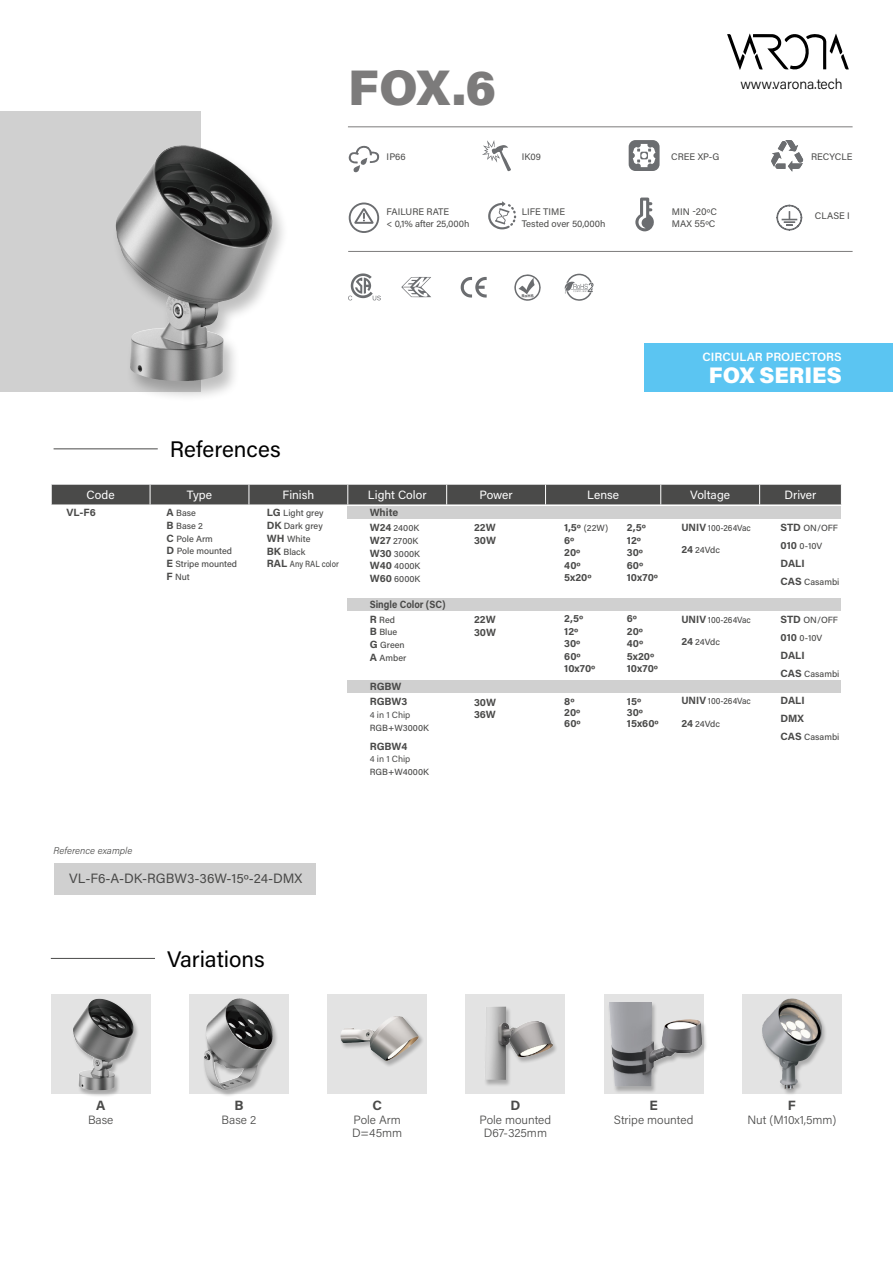
<style>
.page{position:relative;width:893px;height:1263px;background:#fff}
.page>*{position:absolute;margin:0;border:0;box-sizing:border-box;transform-origin:0 0}
.t1{font:900 49.95px "Acumin Pro";color:#7c7b7b}
.t2{font:22.5px "Acumin Pro";color:#000}
.t3{font:900 22.5px "Acumin Pro";color:#fff}
.t4{font:300 14.4px "Acumin Pro";color:#000}
.t5{font:13.5px "Acumin Pro";color:#4a4a49}
.t6{font:700 13.5px "Acumin Pro";color:#4a4a49}
.t7{font:300 12px/13.5px "Acumin Pro";color:#4a4a49}
.t8{font:12px "Acumin Pro";color:#fff}
.t9{font:600 12px "Acumin Pro";color:#fff}
.t10{font:700 10.5px/12.8px "Acumin Pro";color:#4a4a49}
.t11{font:700 10.5px "Acumin Pro";color:#4a4a49;scale:.9 1}
.t12{font:italic 300 9.75px "Acumin Pro";color:#4a4a49}
.t13{font:9.45px/11.4px "Acumin Pro";color:#4a4a49}
.t14{font:500 9px/12.8px "Acumin Pro";color:#4a4a49}
.t15{font:500 9px "Acumin Pro";color:#4a4a49;scale:.93 1}
.t16{font:9px "Acumin Pro";color:#4a4a49}
.s1{font-weight:700;font-size:10.5px}
</style>
<div class="page">
<div style="left:348px;top:680px;width:493px;height:12px;background:#d0d0d0"></div>
<div style="left:348px;top:599px;width:493px;height:12px;background:#d0d0d0"></div>
<div style="left:348px;top:506px;width:493px;height:12px;background:#d0d0d0"></div>
<svg style="left:401px;top:277px;width:30px;height:20px"></svg>
<svg style="left:461px;top:277px;width:26px;height:21px"></svg>
<svg style="left:514px;top:274px;width:27px;height:27px"></svg>
<svg style="left:348px;top:273px;width:33px;height:27px"></svg>
<hr style="left:348px;top:251px;width:505px;height:1px;background:#7c7b7b">
<hr style="left:348px;top:126px;width:505px;height:1px;background:#7c7b7b">
<svg style="left:727px;top:33px;width:122px;height:37px"></svg>
<svg style="left:349px;top:146px;width:31px;height:27px"></svg>
<div style="left:629px;top:140px;width:31px;height:31px;background:#6b6d70;border-radius:7px"></div>
<svg style="left:633px;top:144px;width:22px;height:23px"></svg>
<svg style="left:349px;top:203px;width:30px;height:30px"></svg>
<svg style="left:488px;top:201px;width:28px;height:28px"></svg>
<svg style="left:635px;top:198px;width:19px;height:33px"></svg>
<svg style="left:776px;top:205px;width:26px;height:26px"></svg>
<svg style="left:482px;top:140px;width:29px;height:32px"></svg>
<svg style="left:771px;top:140px;width:33px;height:31px"></svg>
<hr style="left:51px;top:958px;width:104px;height:1px;background:#4a4a49">
<div style="left:54px;top:863px;width:262px;height:31px;background:#d0d0d0"></div>
<hr style="left:54px;top:448px;width:104px;height:1px;background:#4a4a49">
<svg style="left:51px;top:484px;width:791px;height:21px;background:#565655"></svg>
<div style="left:0;top:111px;width:200px;height:280px;background:#d0d0d0"></div>
<div style="left:111px;top:144px;width:178px;height:259px;background:#000;opacity:.25"></div>
<img style="left:128px;top:145px;width:53px;height:56px">
<div style="left:645px;top:343px;width:248px;height:48px;background:#5bc5f2"></div>
<svg style="left:565px;top:274px;width:29px;height:27px"></svg>
<div style="left:51px;top:994px;width:100px;height:100px;background:#e3e3e3"></div>
<div style="left:72px;top:999px;width:67px;height:98px;background:#000;opacity:.25"></div>
<img style="left:77px;top:999px;width:21px;height:21px">
<div style="left:189px;top:994px;width:100px;height:100px;background:#e3e3e3"></div>
<div style="left:327px;top:994px;width:100px;height:100px;background:#e3e3e3"></div>
<div style="left:339px;top:1016px;width:85px;height:52px;background:#000;opacity:.25"></div>
<img style="left:340px;top:1016px;width:53px;height:37px">
<div style="left:466px;top:994px;width:99px;height:100px;background:#e3e3e3"></div>
<div style="left:483px;top:1006px;width:75px;height:81px;background:#000;opacity:.25"></div>
<img style="left:484px;top:1006px;width:69px;height:74px">
<div style="left:604px;top:994px;width:99px;height:100px;background:#e3e3e3"></div>
<div style="left:607px;top:1002px;width:101px;height:91px;background:#000;opacity:.25"></div>
<img style="left:609px;top:1002px;width:93px;height:84px">
<div style="left:742px;top:994px;width:100px;height:100px;background:#e3e3e3"></div>
<div style="left:202px;top:998px;width:77px;height:99px;background:#000;opacity:.25"></div>
<img style="left:204px;top:998px;width:35px;height:92px">
<div style="left:761px;top:998px;width:66px;height:97px;background:#000;opacity:.25"></div>
<img style="left:762px;top:998px;width:60px;height:92px">
<h1 class="t1" style="left:348px;top:52px;width:149px">FOX.6</h1>
<h3 class="t4" style="left:740px;top:74px;width:104px">www.varona.tech</h3>
<p class="t13" style="left:387px;top:151px;width:21px">IP66</p>
<p class="t13" style="left:522px;top:151px;width:21px">IK09</p>
<p class="t13" style="left:671px;top:151px;width:50px">CREE XP-G</p>
<p class="t13" style="left:811px;top:151px;width:43px">RECYCLE</p>
<h2 class="t2" style="left:170px;top:434px;width:112px">References</h2>
<p class="t13" style="left:387px;top:206px;width:84px">FAILURE RATE<br>&lt; 0,1% after 25,000h</p>
<p class="t13" style="left:522px;top:206px;width:85px">LIFE TIME<br>Tested over 50,000h</p>
<p class="t13" style="left:672px;top:206px;width:47px">MIN -20ºC<br>MAX 55ºC</p>
<p class="t13" style="left:815px;top:210px;width:36px">CLASE I</p>
<h3 class="t9" style="left:702px;top:348px;width:141px">CIRCULAR PROJECTORS</h3>
<h2 class="t3" style="left:709px;top:359px;width:134px">FOX SERIES</h2>
<h3 class="t8" style="left:87px;top:486px;width:30px">Code</h3>
<h3 class="t8" style="left:187px;top:486px;width:27px">Type</h3>
<h3 class="t8" style="left:283px;top:486px;width:33px">Finish</h3>
<h3 class="t8" style="left:368px;top:486px;width:60px">Light Color</h3>
<h3 class="t8" style="left:479px;top:486px;width:35px">Power</h3>
<h3 class="t8" style="left:587px;top:486px;width:33px">Lense</h3>
<h3 class="t8" style="left:690px;top:486px;width:41px">Voltage</h3>
<h3 class="t8" style="left:784px;top:486px;width:33px">Driver</h3>
<p class="t10" style="left:66px;top:506px;width:31px">VL-F6</p>
<p class="t14" style="left:166px;top:506px;width:72px"><span class="s1">A</span> Base<br><span class="s1">B</span> Base 2<br><span class="s1">C</span> Pole Arm<br><span class="s1">D</span> Pole mounted<br><span class="s1">E</span> Stripe mounted<br><span class="s1">F</span> Nut</p>
<p class="t14" style="left:267px;top:506px;width:74px"><span class="s1">LG</span> Light grey<br><span class="s1">DK</span> Dark grey<br><span class="s1">WH</span> White<br><span class="s1">BK</span> Black<br><span class="s1">RAL</span> Any RAL color</p>
<p class="t10" style="left:370px;top:506px;width:30px">White</p>
<p class="t14" style="left:780px;top:518px;width:59px;line-height:18px"><span class="s1">STD</span> ON/OFF<br><span class="s1">010</span> 0-10V</p>
<p class="t10" style="left:780px;top:556px;width:26px">DALI</p>
<p class="t14" style="left:780px;top:575px;width:60px"><span class="s1">CAS</span> Casambi</p>
<p class="t15" style="left:681px;top:521px;width:76px"><span class="s1">UNIV</span> 100-264Vac</p>
<p class="t14" style="left:681px;top:543px;width:40px"><span class="s1">24</span> 24Vdc</p>
<p class="t14" style="left:564px;top:521px;width:45px"><span class="s1">1,5º</span> (22W)</p>
<p class="t10" style="left:627px;top:520px;width:21px">2,5º</p>
<p class="t10" style="left:564px;top:533px;width:12px">6º</p>
<p class="t10" style="left:627px;top:533px;width:16px">12º</p>
<p class="t10" style="left:564px;top:546px;width:18px">20º</p>
<p class="t10" style="left:627px;top:546px;width:18px">30º</p>
<p class="t10" style="left:564px;top:558px;width:18px">40º</p>
<p class="t10" style="left:627px;top:558px;width:18px">60º</p>
<p class="t10" style="left:564px;top:571px;width:29px">5x20º</p>
<p class="t10" style="left:627px;top:571px;width:33px">10x70º</p>
<p class="t10" style="left:474px;top:521px;width:24px">22W<br>30W</p>
<p class="t14" style="left:370px;top:521px;width:52px"><span class="s1">W24</span> 2400K<br><span class="s1">W27</span> 2700K<br><span class="s1">W30</span> 3000K<br><span class="s1">W40</span> 4000K<br><span class="s1">W60</span> 6000K</p>
<p class="t11" style="left:370px;top:597px;width:86px">Single Color (SC)</p>
<p class="t14" style="left:370px;top:613px;width:38px"><span class="s1">R</span> Red<br><span class="s1">B</span> Blue<br><span class="s1">G</span> Green<br><span class="s1">A</span> Amber</p>
<p class="t10" style="left:370px;top:679px;width:39px;line-height:15px">RGBW<br>RGBW3</p>
<p class="t16" style="left:370px;top:709px;width:42px">4 in 1 Chip</p>
<p class="t14" style="left:370px;top:722px;width:61px">RGB+W3000K</p>
<p class="t10" style="left:370px;top:739px;width:39px">RGBW4</p>
<p class="t16" style="left:370px;top:753px;width:42px">4 in 1 Chip</p>
<p class="t14" style="left:370px;top:765px;width:61px">RGB+W4000K</p>
<p class="t10" style="left:564px;top:611px;width:21px">2,5º</p>
<p class="t10" style="left:627px;top:611px;width:12px">6º</p>
<p class="t10" style="left:564px;top:624px;width:16px">12º</p>
<p class="t10" style="left:627px;top:624px;width:18px">20º</p>
<p class="t10" style="left:564px;top:637px;width:18px">30º</p>
<p class="t10" style="left:627px;top:637px;width:18px">40º</p>
<p class="t10" style="left:564px;top:649px;width:18px">60º</p>
<p class="t10" style="left:627px;top:649px;width:29px">5x20º</p>
<p class="t10" style="left:564px;top:662px;width:33px">10x70º</p>
<p class="t10" style="left:627px;top:662px;width:33px">10x70º</p>
<p class="t10" style="left:564px;top:694px;width:12px">8º</p>
<p class="t10" style="left:627px;top:694px;width:16px">15º</p>
<p class="t10" style="left:564px;top:705px;width:18px">20º</p>
<p class="t10" style="left:627px;top:705px;width:18px">30º</p>
<p class="t10" style="left:564px;top:717px;width:18px">60º</p>
<p class="t10" style="left:627px;top:717px;width:33px">15x60º</p>
<p class="t14" style="left:780px;top:610px;width:59px;line-height:18px"><span class="s1">STD</span> ON/OFF<br><span class="s1">010</span> 0-10V</p>
<p class="t10" style="left:780px;top:648px;width:26px">DALI</p>
<p class="t14" style="left:780px;top:667px;width:60px"><span class="s1">CAS</span> Casambi</p>
<p class="t15" style="left:681px;top:613px;width:76px"><span class="s1">UNIV</span> 100-264Vac</p>
<p class="t14" style="left:681px;top:635px;width:40px"><span class="s1">24</span> 24Vdc</p>
<p class="t10" style="left:474px;top:612px;width:24px">22W<br>30W</p>
<p class="t10" style="left:780px;top:691px;width:26px;line-height:18px">DALI<br>DMX</p>
<p class="t14" style="left:780px;top:730px;width:60px"><span class="s1">CAS</span> Casambi</p>
<p class="t15" style="left:681px;top:695px;width:76px"><span class="s1">UNIV</span> 100-264Vac</p>
<p class="t14" style="left:681px;top:717px;width:40px"><span class="s1">24</span> 24Vdc</p>
<p class="t10" style="left:474px;top:695px;width:24px">30W<br>36W</p>
<p class="t12" style="left:54px;top:844px;width:80px">Reference example</p>
<h3 class="t5" style="left:69px;top:869px;width:235px">VL-F6-A-DK-RGBW3-36W-15º-24-DMX</h3>
<h3 class="t6" style="left:96px;top:1096px;width:11px">A</h3>
<h3 class="t7" style="left:88px;top:1112px;width:27px">Base</h3>
<h2 class="t2" style="left:167px;top:943px;width:99px">Variations</h2>
<h3 class="t6" style="left:234px;top:1096px;width:11px">B</h3>
<h3 class="t7" style="left:222px;top:1112px;width:36px">Base 2</h3>
<h3 class="t6" style="left:372px;top:1096px;width:11px">C</h3>
<h3 class="t7" style="left:352px;top:1112px;width:52px">Pole Arm<br>D=45mm</h3>
<h3 class="t6" style="left:510px;top:1096px;width:11px">D</h3>
<h3 class="t7" style="left:480px;top:1112px;width:73px;text-align:center">Pole mounted<br>D67-325mm</h3>
<h3 class="t6" style="left:649px;top:1096px;width:10px">E</h3>
<h3 class="t7" style="left:614px;top:1112px;width:81px">Stripe mounted</h3>
<h3 class="t6" style="left:788px;top:1096px;width:9px">F</h3>
<h3 class="t7" style="left:747px;top:1112px;width:90px">Nut (M10x1,5mm)</h3>
</div>
